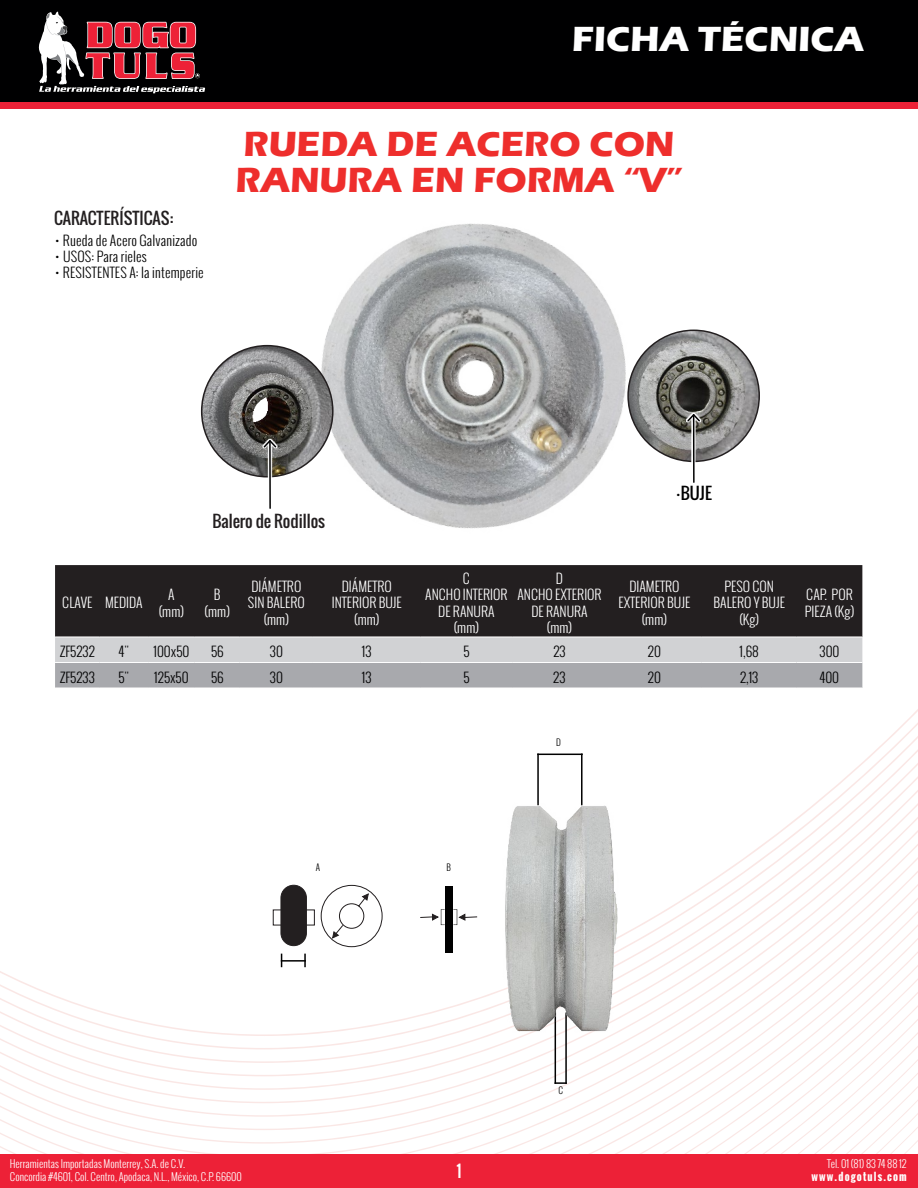
<style>
.page{position:relative;width:918px;height:1188px;background:#fff}
.page>*{position:absolute;margin:0;border:0;box-sizing:border-box;transform-origin:0 0}
.t1{font:700 36px/36px "Eras ITC";color:#ee2e2c}
.t2{font:700 36px "Eras ITC";color:#fff}
.t3{font:16.5px "Oswald";color:#fff}
.t4{font:16.35px "Oswald";color:#231f20}
.t5{font:16.35px "Oswald";color:#000001}
.t6{font:300 13.5px/16.2px "Oswald";color:#fff;text-align:center}
.t7{font:300 13.5px "Oswald";letter-spacing:.01em;color:#000001}
.t8{font:300 10.5px/12.6px "Oswald";color:#fff}
.t9{font:700 10.5px "Oswald";letter-spacing:.11em;color:#fff}
.t10{font:300 9px "Oswald";color:#000001}
.s1{font-weight:300;font-size:13.5px}
</style>
<div class="page">
<div style="left:0;top:0;width:918px;height:103px;background:#000001"></div>
<div style="left:0;top:102px;width:918px;height:6px;background:#ed2137"></div>
<svg style="left:38px;top:11px;width:167px;height:82px"></svg>
<svg style="left:0;top:848px;width:918px;height:306px"></svg>
<svg style="left:383px;top:862px;width:535px;height:292px"></svg>
<svg style="left:440px;top:875px;width:478px;height:279px"></svg>
<svg style="left:0;top:1143px;width:149px;height:11px"></svg>
<svg style="left:483px;top:889px;width:435px;height:265px"></svg>
<svg style="left:520px;top:902px;width:398px;height:252px"></svg>
<svg style="left:552px;top:916px;width:366px;height:238px"></svg>
<svg style="left:581px;top:929px;width:337px;height:225px"></svg>
<svg style="left:608px;top:943px;width:310px;height:211px"></svg>
<svg style="left:633px;top:956px;width:285px;height:198px"></svg>
<svg style="left:656px;top:970px;width:262px;height:184px"></svg>
<svg style="left:678px;top:983px;width:240px;height:171px"></svg>
<svg style="left:700px;top:997px;width:218px;height:157px"></svg>
<div style="left:0;top:1154px;width:918px;height:34px;background:#ed2137"></div>
<img style="left:288px;top:223px;width:387px;height:306px">
<div style="left:55px;top:565px;width:807px;height:72px;background:#231f20"></div>
<svg style="left:55px;top:638px;width:807px;height:50px;background:#c1c2c4"></svg>
<div style="left:148px;top:662px;width:47px;height:26px;background:#a8a9ad"></div>
<div style="left:195px;top:662px;width:45px;height:26px;background:#a8a9ad"></div>
<div style="left:607px;top:662px;width:95px;height:26px;background:#a8a9ad"></div>
<div style="left:702px;top:662px;width:95px;height:26px;background:#a8a9ad"></div>
<hr style="left:55px;top:662px;width:45px;height:1px;background:#fff">
<hr style="left:100px;top:662px;width:48px;height:1px;background:#fff">
<hr style="left:148px;top:662px;width:47px;height:1px;background:#fff">
<hr style="left:195px;top:662px;width:45px;height:1px;background:#fff">
<hr style="left:240px;top:662px;width:73px;height:1px;background:#fff">
<hr style="left:313px;top:662px;width:108px;height:1px;background:#fff">
<hr style="left:421px;top:662px;width:91px;height:1px;background:#fff">
<hr style="left:512px;top:662px;width:95px;height:1px;background:#fff">
<hr style="left:607px;top:662px;width:95px;height:1px;background:#fff">
<hr style="left:702px;top:662px;width:95px;height:1px;background:#fff">
<hr style="left:797px;top:662px;width:65px;height:1px;background:#fff">
<svg style="left:419px;top:909px;width:59px;height:16px"></svg>
<svg style="left:272px;top:884px;width:111px;height:64px"></svg>
<div style="left:446px;top:886px;width:7px;height:66px;background:#000"></div>
<hr style="left:281px;top:960px;width:25px;height:2px;background:#000">
<hr style="left:537px;top:754px;width:46px;height:1px;background:#000">
<svg style="left:556px;top:1082px;width:9px;height:2px"></svg>
<svg style="left:304px;top:954px;width:2px;height:13px"></svg>
<hr style="left:581px;top:754px;width:2px;height:51px;background:#000">
<hr style="left:555px;top:1013px;width:1px;height:71px;background:#000">
<hr style="left:537px;top:754px;width:2px;height:51px;background:#000">
<hr style="left:565px;top:1013px;width:2px;height:71px;background:#000">
<img style="left:628px;top:330px;width:131px;height:131px;border-radius:66px">
<img style="left:202px;top:346px;width:131px;height:131px;border-radius:66px">
<svg style="left:262px;top:449px;width:16px;height:60px"></svg>
<hr style="left:269px;top:441px;width:2px;height:67px;background:#000001">
<svg style="left:262px;top:439px;width:16px;height:10px"></svg>
<svg style="left:686px;top:413px;width:16px;height:70px"></svg>
<hr style="left:693px;top:415px;width:2px;height:67px;background:#000001">
<svg style="left:686px;top:413px;width:15px;height:10px"></svg>
<img style="left:495px;top:799px;width:146px;height:238px">
<h1 class="t2" style="left:572px;top:19px;width:294px">FICHA TÉCNICA</h1>
<p class="t4" style="left:54px;top:205px;width:121px">CARACTERÍSTICAS:</p>
<p class="t7" style="left:56px;top:231px;width:143px">• Rueda de Acero Galvanizado</p>
<p class="t7" style="left:56px;top:247px;width:93px">• USOS: Para rieles</p>
<p class="t7" style="left:56px;top:263px;width:150px">• RESISTENTES A: la intemperie</p>
<h1 class="t1" style="left:236px;top:126px;width:448px">RUEDA DE ACERO CON<br>RANURA EN FORMA “V”</h1>
<p class="t4" style="left:212px;top:509px;width:114px">Balero de Rodillos</p>
<p class="t5" style="left:676px;top:480px;width:37px"><span class="s1">•</span>BUJE</p>
<p class="t6" style="left:62px;top:595px;width:82px">CLAVE MEDIDA</p>
<p class="t6" style="left:159px;top:587px;width:27px">A (mm)</p>
<p class="t6" style="left:205px;top:587px;width:27px">B (mm)</p>
<p class="t6" style="left:248px;top:578px;width:58px">DIÁMETRO<br>SIN BALERO (mm)</p>
<p class="t6" style="left:332px;top:578px;width:72px">DIÁMETRO<br>INTERIOR BUJE (mm)</p>
<p class="t6" style="left:425px;top:570px;width:84px">C<br>ANCHO INTERIOR<br>DE RANURA (mm)</p>
<p class="t6" style="left:517px;top:570px;width:86px">D<br>ANCHO EXTERIOR<br>DE RANURA (mm)</p>
<p class="t6" style="left:618px;top:578px;width:73px">DIAMETRO<br>EXTERIOR BUJE (mm)</p>
<p class="t6" style="left:714px;top:578px;width:73px">PESO CON<br>BALERO Y BUJE (Kg)</p>
<p class="t6" style="left:805px;top:587px;width:51px;text-align:left">CAP. POR<br>PIEZA (Kg)</p>
<p class="t7" style="left:60px;top:642px;width:37px">ZF5232</p>
<p class="t7" style="left:119px;top:642px;width:12px">4"</p>
<p class="t7" style="left:154px;top:642px;width:37px">100x50</p>
<p class="t7" style="left:211px;top:642px;width:14px">56</p>
<p class="t7" style="left:270px;top:642px;width:15px">30</p>
<p class="t7" style="left:362px;top:642px;width:11px">13</p>
<p class="t7" style="left:463px;top:642px;width:8px">5</p>
<p class="t7" style="left:553px;top:642px;width:14px">23</p>
<p class="t7" style="left:648px;top:642px;width:15px">20</p>
<p class="t7" style="left:740px;top:642px;width:21px">1,68</p>
<p class="t7" style="left:820px;top:642px;width:22px">300</p>
<p class="t7" style="left:60px;top:668px;width:37px">ZF5233</p>
<p class="t7" style="left:119px;top:668px;width:12px">5"</p>
<p class="t7" style="left:154px;top:668px;width:36px">125x50</p>
<p class="t7" style="left:211px;top:668px;width:14px">56</p>
<p class="t7" style="left:270px;top:668px;width:15px">30</p>
<p class="t7" style="left:362px;top:668px;width:11px">13</p>
<p class="t7" style="left:463px;top:668px;width:8px">5</p>
<p class="t7" style="left:553px;top:668px;width:14px">23</p>
<p class="t7" style="left:648px;top:668px;width:15px">20</p>
<p class="t7" style="left:740px;top:668px;width:20px">2,13</p>
<p class="t7" style="left:820px;top:668px;width:21px">400</p>
<p class="t10" style="left:316px;top:861px;width:6px">A</p>
<p class="t10" style="left:446px;top:861px;width:6px">B</p>
<p class="t10" style="left:556px;top:737px;width:6px">D</p>
<p class="t10" style="left:559px;top:1084px;width:6px">C</p>
<p class="t8" style="left:10px;top:1158px;width:234px">Herramientas Importadas Monterrey, S.A. de C.V.<br>Concordia #4601, Col. Centro, Apodaca, N.L., México, C.P. 66600</p>
<p class="t8" style="left:827px;top:1158px;width:81px">Tel. 01 (81) 83 74 88 12</p>
<p class="t3" style="left:457px;top:1158px;width:7px">1</p>
<p class="t9" style="left:812px;top:1169px;width:97px">www.dogotuls.com</p>
</div>
